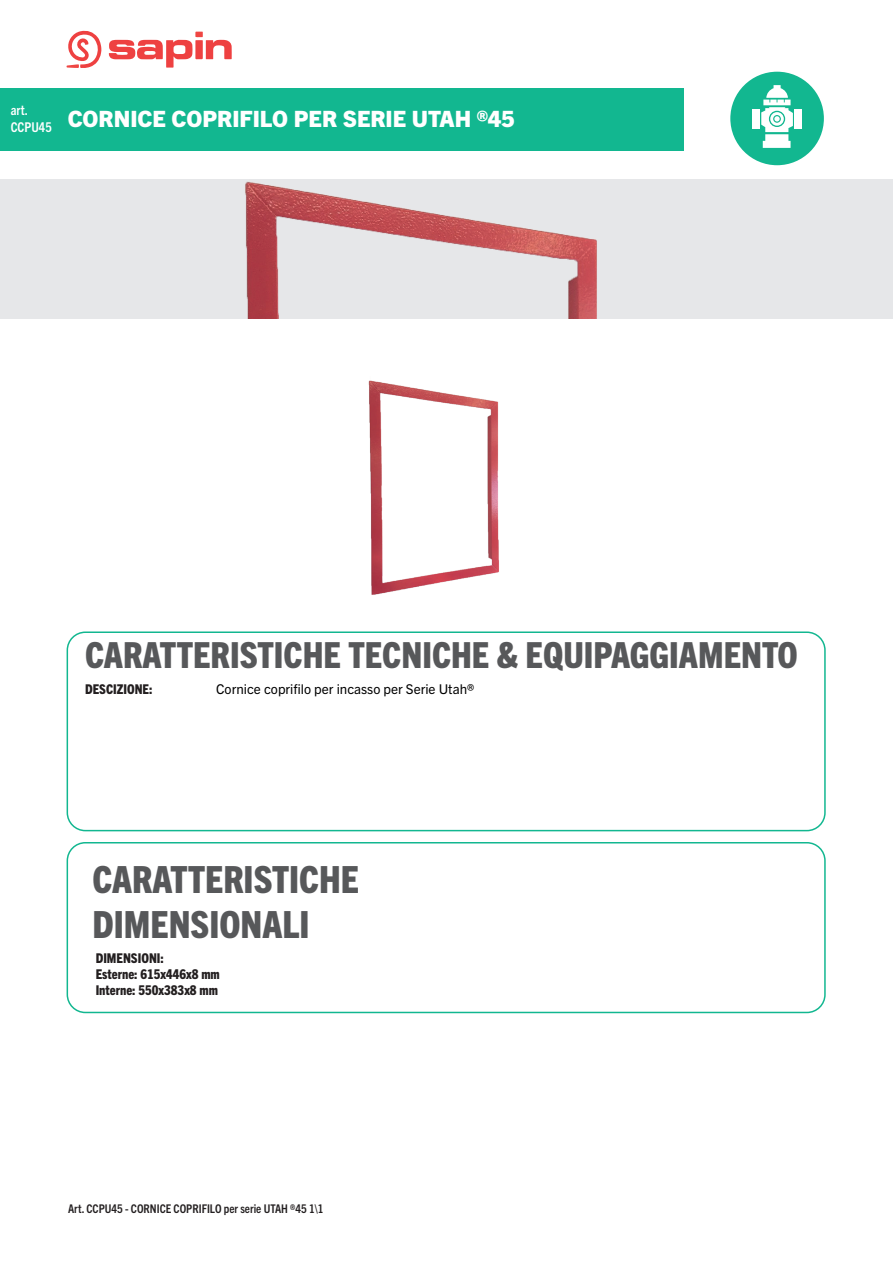
<style>
.page{position:relative;width:893px;height:1263px;background:#fff}
.page>*{position:absolute;margin:0;border:0;box-sizing:border-box;transform-origin:0 0}
.t1{font:800 condensed 37.5px "Trade Gothic Next LT Pro";color:#57585a}
.t2{font:800 condensed 36px "Trade Gothic Next LT Pro";color:#57585a}
.t3{font:800 22.5px "Trade Gothic Next LT Pro";color:#fff}
.t4{font:800 condensed 13.5px "Trade Gothic Next LT Pro";color:#231f20}
.t5{font:13.5px "Trade Gothic Next LT Pro";color:#000}
.t6{font:700 condensed 13.5px "Trade Gothic Next LT Pro";color:#fff}
.t7{font:700 condensed 12px "Trade Gothic Next LT Pro";color:#231f20}
</style>
<div class="page">
<div style="left:0;top:88px;width:684px;height:63px;background:#12b790"></div>
<svg style="left:67px;top:30px;width:34px;height:38px"></svg>
<svg style="left:109px;top:32px;width:123px;height:36px"></svg>
<div style="left:730px;top:72px;width:94px;height:93px;background:#12b790;border-radius:50%"></div>
<div style="left:752px;top:109px;width:7px;height:20px;background:#fff"></div>
<div style="left:795px;top:109px;width:7px;height:20px;background:#fff"></div>
<svg style="left:761px;top:85px;width:32px;height:63px"></svg>
<div style="left:67px;top:631px;width:759px;height:200px;border:2px solid #12b790;border-radius:18px"></div>
<div style="left:67px;top:842px;width:759px;height:171px;border:2px solid #12b790;border-radius:18px"></div>
<img style="left:368px;top:380px;width:131px;height:215px">
<div style="left:0;top:179px;width:893px;height:140px;background:#e6e7e9"></div>
<img style="left:245px;top:181px;width:352px;height:138px">
<p class="t6" style="left:11px;top:101px;width:19px">art.</p>
<p class="t6" style="left:11px;top:118px;width:43px">CCPU45</p>
<p class="t3" style="left:68px;top:103px;width:449px">CORNICE COPRIFILO PER SERIE UTAH ®45</p>
<p class="t2" style="left:85px;top:630px;width:714px">CARATTERISTICHE TECNICHE &amp; EQUIPAGGIAMENTO</p>
<p class="t4" style="left:85px;top:679px;width:69px">DESCIZIONE:</p>
<p class="t5" style="left:216px;top:679px;width:260px">Cornice coprifilo per incasso per Serie Utah®</p>
<p class="t1" style="left:92px;top:854px;width:268px">CARATTERISTICHE</p>
<p class="t1" style="left:92px;top:899px;width:219px">DIMENSIONALI</p>
<p class="t4" style="left:96px;top:948px;width:70px">DIMENSIONI:</p>
<p class="t4" style="left:96px;top:965px;width:126px">Esterne: 615x446x8 mm</p>
<p class="t4" style="left:96px;top:981px;width:124px">Interne: 550x383x8 mm</p>
<p class="t7" style="left:68px;top:1201px;width:257px">Art. CCPU45 - CORNICE COPRIFILO per serie UTAH ®45 1\1</p>
</div>
